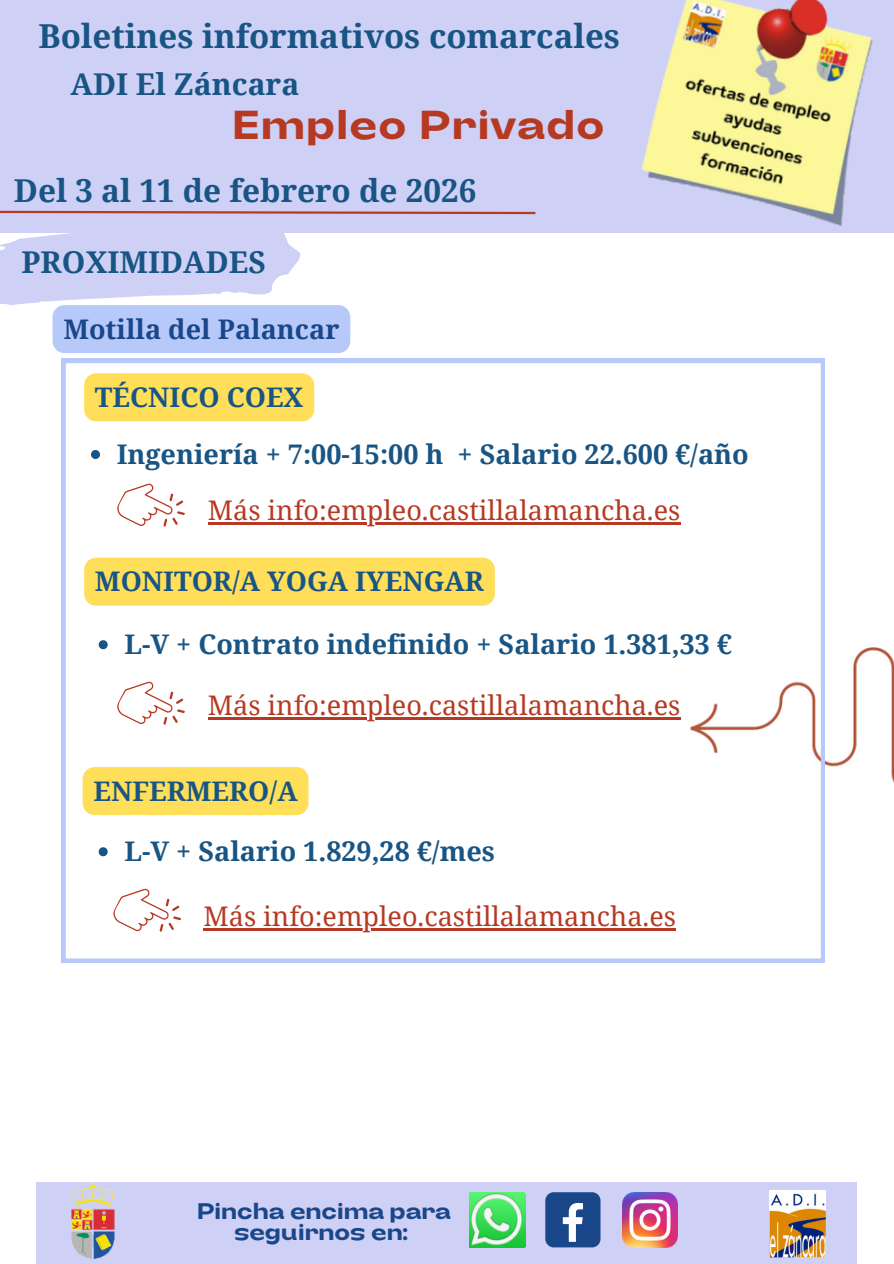
<style>
.page{position:relative;width:894px;height:1264px;background:#fff}
.page>*{position:absolute;margin:0;border:0;box-sizing:border-box;transform-origin:0 0}
.t1{font:700 expanded 40.35px "Lazord";color:#b63a23}
.t2{font:700 33px "Noto Serif";color:#185584}
.t3{font:700 31.5px "Noto Serif";color:#185584}
.t4{font:700 30px "Noto Serif";color:#185584}
.t5{font:700 27px/56.6px "Noto Serif";color:#185584}
.t6{font:27px "Noto Serif";color:#b63a23}
.t7{font:700 27px "Noto Serif";color:#1a4789}
.t8{font:700 expanded 22.5px/21.5px "Lazord";letter-spacing:-.03em;color:#1a4789;text-align:center}
</style>
<div class="page">
<div style="left:0;top:0;width:893px;height:233px;background:#ced0f5"></div>
<img style="left:641px;top:0;width:232px;height:226px">
<img style="left:824px;top:622px;width:69px;height:172px">
<div style="left:36px;top:1182px;width:820px;height:81px;background:#ced0f5"></div>
<img style="left:469px;top:1192px;width:56px;height:55px">
<div style="left:545px;top:1192px;width:55px;height:55px;background:#1a4789;border-radius:8px"></div>
<svg style="left:562px;top:1203px;width:21px;height:38px"></svg>
<img style="left:622px;top:1192px;width:55px;height:55px">
<img style="left:71px;top:1182px;width:44px;height:77px">
<img style="left:769px;top:1190px;width:56px;height:67px">
<svg style="left:61px;top:359px;width:763px;height:604px"></svg>
<svg style="left:0;top:210px;width:536px;height:143px"></svg>
<div style="left:84px;top:373px;width:230px;height:48px;background:#ffde59"></div>
<svg style="left:91px;top:450px;width:9px;height:9px"></svg>
<svg style="left:114px;top:474px;width:77px;height:67px"></svg>
<div style="left:84px;top:557px;width:410px;height:48px;background:#ffde59"></div>
<svg style="left:99px;top:640px;width:9px;height:9px"></svg>
<svg style="left:114px;top:672px;width:77px;height:67px"></svg>
<div style="left:83px;top:767px;width:225px;height:48px;background:#ffde59"></div>
<svg style="left:99px;top:847px;width:9px;height:9px"></svg>
<svg style="left:110px;top:879px;width:77px;height:67px"></svg>
<hr style="left:203px;top:928px;width:472px;height:2px;background:#b63a23">
<hr style="left:208px;top:522px;width:472px;height:2px;background:#b63a23">
<hr style="left:208px;top:717px;width:472px;height:2px;background:#b63a23">
<p class="t2" style="left:39px;top:13px;width:583px">Boletines informativos comarcales</p>
<p class="t4" style="left:70px;top:63px;width:230px">ADI El Záncara</p>
<h1 class="t1" style="left:231px;top:105px;width:375px">Empleo Privado</h1>
<p class="t3" style="left:14px;top:168px;width:463px">Del 3 al 11 de febrero de 2026</p>
<p class="t4" style="left:21px;top:241px;width:246px">PROXIMIDADES</p>
<p class="t7" style="left:63px;top:310px;width:277px">Motilla del Palancar</p>
<p class="t5" style="left:117px;top:368px;width:633px;text-indent:-22px">TÉCNICO COEX<br>Ingeniería + 7:00-15:00 h + Salario 22.600 €/año</p>
<p class="t6" style="left:208px;top:491px;width:474px">Más info:empleo.castillalamancha.es</p>
<p class="t5" style="left:95px;top:552px;width:390px">MONITOR/A YOGA IYENGAR</p>
<p class="t5" style="left:124px;top:615px;width:609px">L-V + Contrato indefinido + Salario 1.381,33 €</p>
<p class="t6" style="left:208px;top:686px;width:474px">Más info:empleo.castillalamancha.es</p>
<p class="t5" style="left:93px;top:761px;width:206px">ENFERMERO/A</p>
<p class="t5" style="left:124px;top:822px;width:372px">L-V + Salario 1.829,28 €/mes</p>
<p class="t6" style="left:203px;top:897px;width:474px">Más info:empleo.castillalamancha.es</p>
<p class="t8" style="left:196px;top:1199px;width:256px">Pincha encima para seguirnos en:</p>
</div>
